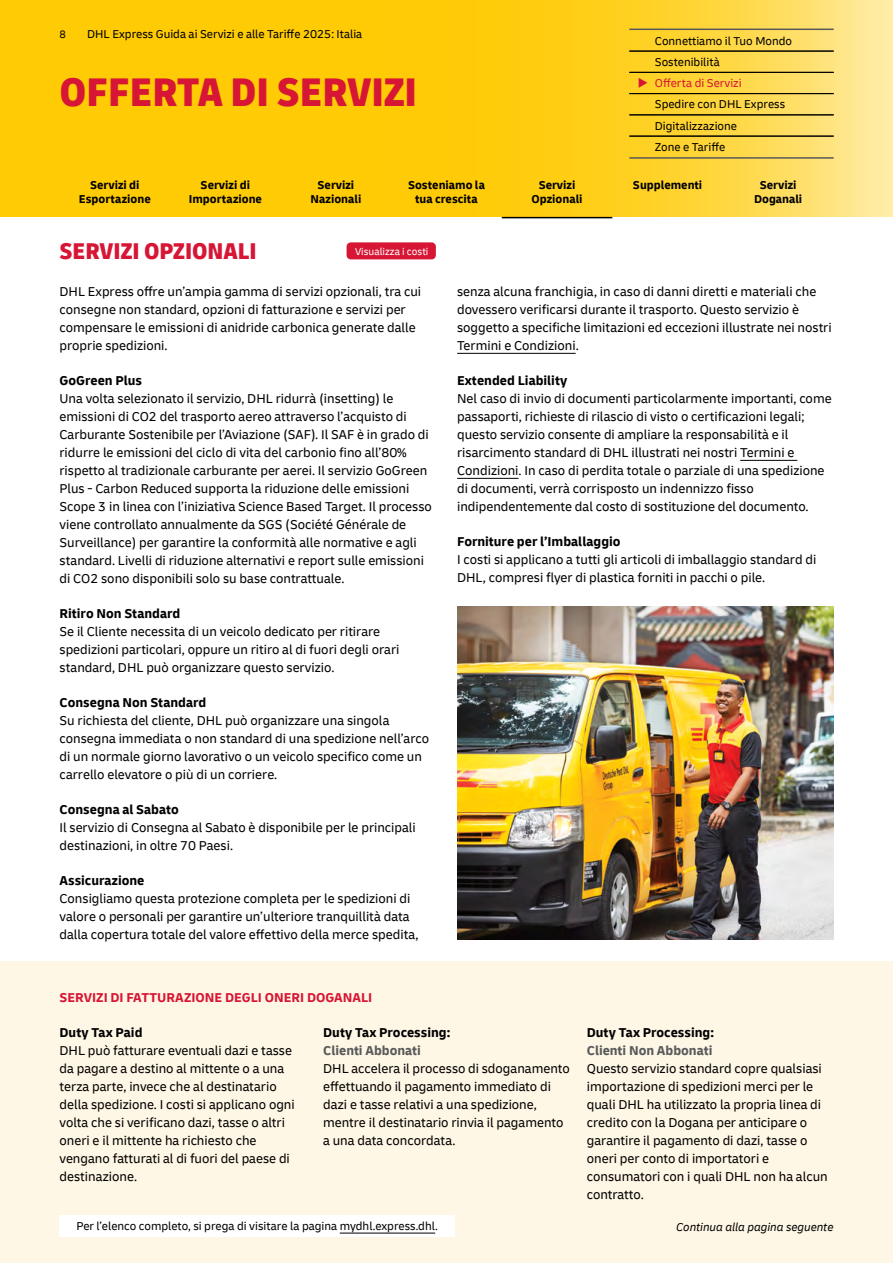
<style>
.page{position:relative;width:893px;height:1263px;background:#fff}
.page>*{position:absolute;margin:0;border:0;box-sizing:border-box;transform-origin:0 0}
.t1{font:900 condensed 42px "Delivery";color:#d71635}
.H3_Secondary_headline{font:900 condensed 24px "Delivery";color:#d71635}
.P_Copy_text{font:13.5px/18px "Delivery";color:#000}
.H4_Paragraph_header{font:700 13.5px "Delivery";color:#000}
.H3_Secondary_headline-2{font:700 13.5px "Delivery";color:#d71635}
.H4_Paragraph_header-2{font:700 13.5px "Delivery";color:#58595b}
.NOTE_Footer_text{font:12px/21.3px "Delivery";color:#000}
.t2{font:700 12px/13.5px "Delivery";color:#000;text-align:center}
.t3{font:italic 12px "Delivery";color:#000}
.t4{font:11.25px "Delivery";color:#000}
.P_Copy_text-2{font:10.5px "Delivery";color:#fff}
.s1{color:#d71635}
</style>
<div class="page">
<svg style="left:0;top:0;width:893px;height:217px;background:#fecf20"></svg>
<hr style="left:629px;top:29px;width:205px;height:1px;background:#58595b">
<hr style="left:629px;top:51px;width:205px;height:1px;background:#000">
<hr style="left:629px;top:72px;width:205px;height:1px;background:#000">
<hr style="left:629px;top:93px;width:205px;height:1px;background:#000">
<hr style="left:629px;top:115px;width:205px;height:1px;background:#000">
<hr style="left:629px;top:136px;width:205px;height:1px;background:#000">
<hr style="left:629px;top:157px;width:205px;height:2px;background:#58595b">
<hr style="left:502px;top:217px;width:110px;height:1px;background:#000">
<hr style="left:457px;top:353px;width:119px;height:1px;background:#000">
<hr style="left:740px;top:460px;width:57px;height:1px;background:#000">
<hr style="left:457px;top:478px;width:62px;height:1px;background:#000">
<div style="left:0;top:961px;width:893px;height:302px;background:#fff7e5"></div>
<div style="left:60px;top:1215px;width:395px;height:21px;background:#fff"></div>
<hr style="left:340px;top:1233px;width:95px;height:1px;background:#000">
<img style="left:457px;top:606px;width:377px;height:334px">
<div style="left:347px;top:242px;width:89px;height:17px;background:#d71635;border-radius:4px"></div>
<p class="t4" style="left:60px;top:28px;width:8px">8</p>
<p class="NOTE_Footer_text" style="left:87px;top:24px;width:277px">DHL Express Guida ai Servizi e alle Tariffe 2025: Italia</p>
<h1 class="t1" style="left:60px;top:65px;width:359px">OFFERTA DI SERVIZI</h1>
<p class="NOTE_Footer_text" style="left:655px;top:30px;width:139px">Connettiamo il Tuo Mondo<br>Sostenibilità</p>
<p class="NOTE_Footer_text" style="left:655px;top:72px;width:132px;text-indent:-17px"><span class="s1">◆ Offerta di Servizi<br></span>Spedire con DHL Express<br>Digitalizzazione<br>Zone e Tariffe</p>
<p class="t2" style="left:79px;top:178px;width:73px">Servizi di<br>Esportazione</p>
<p class="t2" style="left:189px;top:178px;width:75px">Servizi di<br>Importazione</p>
<p class="t2" style="left:310px;top:178px;width:52px">Servizi<br>Nazionali</p>
<p class="t2" style="left:408px;top:178px;width:78px">Sosteniamo la tua crescita</p>
<p class="t2" style="left:532px;top:178px;width:52px">Servizi<br>Opzionali</p>
<p class="t2" style="left:633px;top:178px;width:71px">Supplementi</p>
<p class="t2" style="left:754px;top:178px;width:50px">Servizi<br>Doganali</p>
<h3 class="H3_Secondary_headline" style="left:60px;top:236px;width:199px">SERVIZI OPZIONALI</h3>
<p class="P_Copy_text" style="left:60px;top:283px;width:363px">DHL Express offre un’ampia gamma di servizi opzionali, tra cui consegne non standard, opzioni di fatturazione e servizi per compensare le emissioni di anidride carbonica generate dalle proprie spedizioni.</p>
<h4 class="H4_Paragraph_header" style="left:60px;top:372px;width:84px">GoGreen Plus</h4>
<p class="P_Copy_text" style="left:60px;top:390px;width:374px">Una volta selezionato il servizio, DHL ridurrà (insetting) le emissioni di CO2 del trasporto aereo attraverso l’acquisto di Carburante Sostenibile per l’Aviazione (SAF). Il SAF è in grado di ridurre le emissioni del ciclo di vita del carbonio fino all’80% rispetto al tradizionale carburante per aerei. Il servizio GoGreen Plus - Carbon Reduced supporta la riduzione delle emissioni Scope 3 in linea con l’iniziativa Science Based Target. Il processo viene controllato annualmente da SGS (Société Générale de Surveillance) per garantire la conformità alle normative e agli standard. Livelli di riduzione alternativi e report sulle emissioni di CO2 sono disponibili solo su base contrattuale.</p>
<h4 class="H4_Paragraph_header" style="left:60px;top:605px;width:122px">Ritiro Non Standard</h4>
<p class="P_Copy_text" style="left:60px;top:623px;width:341px">Se il Cliente necessita di un veicolo dedicato per ritirare spedizioni particolari, oppure un ritiro al di fuori degli orari standard, DHL può organizzare questo servizio.</p>
<h4 class="H4_Paragraph_header" style="left:60px;top:694px;width:148px">Consegna Non Standard</h4>
<p class="P_Copy_text" style="left:60px;top:712px;width:371px">Su richiesta del cliente, DHL può organizzare una singola consegna immediata o non standard di una spedizione nell’arco di un normale giorno lavorativo o un veicolo specifico come un carrello elevatore o più di un corriere.</p>
<h4 class="H4_Paragraph_header" style="left:60px;top:801px;width:121px">Consegna al Sabato</h4>
<p class="P_Copy_text" style="left:60px;top:819px;width:358px">Il servizio di Consegna al Sabato è disponibile per le principali destinazioni, in oltre 70 Paesi.</p>
<h4 class="H4_Paragraph_header" style="left:60px;top:872px;width:86px">Assicurazione</h4>
<p class="P_Copy_text" style="left:60px;top:890px;width:361px">Consigliamo questa protezione completa per le spedizioni di valore o personali per garantire un’ulteriore tranquillità data dalla copertura totale del valore effettivo della merce spedita,</p>
<p class="P_Copy_text-2" style="left:355px;top:245px;width:75px">Visualizza i costi</p>
<p class="P_Copy_text" style="left:457px;top:283px;width:376px">senza alcuna franchigia, in caso di danni diretti e materiali che dovessero verificarsi durante il trasporto. Questo servizio è soggetto a specifiche limitazioni ed eccezioni illustrate nei nostri Termini e Condizioni.</p>
<h4 class="H4_Paragraph_header" style="left:457px;top:372px;width:112px">Extended Liability</h4>
<p class="P_Copy_text" style="left:457px;top:390px;width:376px">Nel caso di invio di documenti particolarmente importanti, come passaporti, richieste di rilascio di visto o certificazioni legali; questo servizio consente di ampliare la responsabilità e il risarcimento standard di DHL illustrati nei nostri Termini e Condizioni. In caso di perdita totale o parziale di una spedizione di documenti, verrà corrisposto un indennizzo fisso indipendentemente dal costo di sostituzione del documento.</p>
<h4 class="H4_Paragraph_header" style="left:457px;top:533px;width:165px">Forniture per l’Imballaggio</h4>
<p class="P_Copy_text" style="left:457px;top:551px;width:361px">I costi si applicano a tutti gli articoli di imballaggio standard di<br>DHL, compresi flyer di plastica forniti in pacchi o pile.</p>
<h3 class="H3_Secondary_headline-2" style="left:60px;top:989px;width:314px">SERVIZI DI FATTURAZIONE DEGLI ONERI DOGANALI</h3>
<h4 class="H4_Paragraph_header" style="left:60px;top:1024px;width:84px">Duty Tax Paid</h4>
<p class="P_Copy_text" style="left:60px;top:1041px;width:237px">DHL può fatturare eventuali dazi e tasse da pagare a destino al mittente o a una terza parte, invece che al destinatario della spedizione. I costi si applicano ogni volta che si verificano dazi, tasse o altri oneri e il mittente ha richiesto che vengano fatturati al di fuori del paese di destinazione.</p>
<h4 class="H4_Paragraph_header" style="left:323px;top:1024px;width:129px">Duty Tax Processing:</h4>
<h4 class="H4_Paragraph_header-2" style="left:323px;top:1042px;width:99px">Clienti Abbonati</h4>
<p class="P_Copy_text" style="left:323px;top:1059px;width:248px">DHL accelera il processo di sdoganamento effettuando il pagamento immediato di dazi e tasse relativi a una spedizione, mentre il destinatario rinvia il pagamento a una data concordata.</p>
<h4 class="H4_Paragraph_header" style="left:587px;top:1024px;width:129px">Duty Tax Processing:</h4>
<h4 class="H4_Paragraph_header-2" style="left:587px;top:1042px;width:127px">Clienti Non Abbonati</h4>
<p class="P_Copy_text" style="left:587px;top:1059px;width:242px">Questo servizio standard copre qualsiasi importazione di spedizioni merci per le quali DHL ha utilizzato la propria linea di credito con la Dogana per anticipare o garantire il pagamento di dazi, tasse o oneri per conto di importatori e consumatori con i quali DHL non ha alcun contratto.</p>
<p class="NOTE_Footer_text" style="left:77px;top:1215px;width:363px">Per l’elenco completo, si prega di visitare la pagina mydhl.express.dhl.</p>
<p class="t3" style="left:676px;top:1220px;width:159px">Continua alla pagina seguente</p>
</div>
